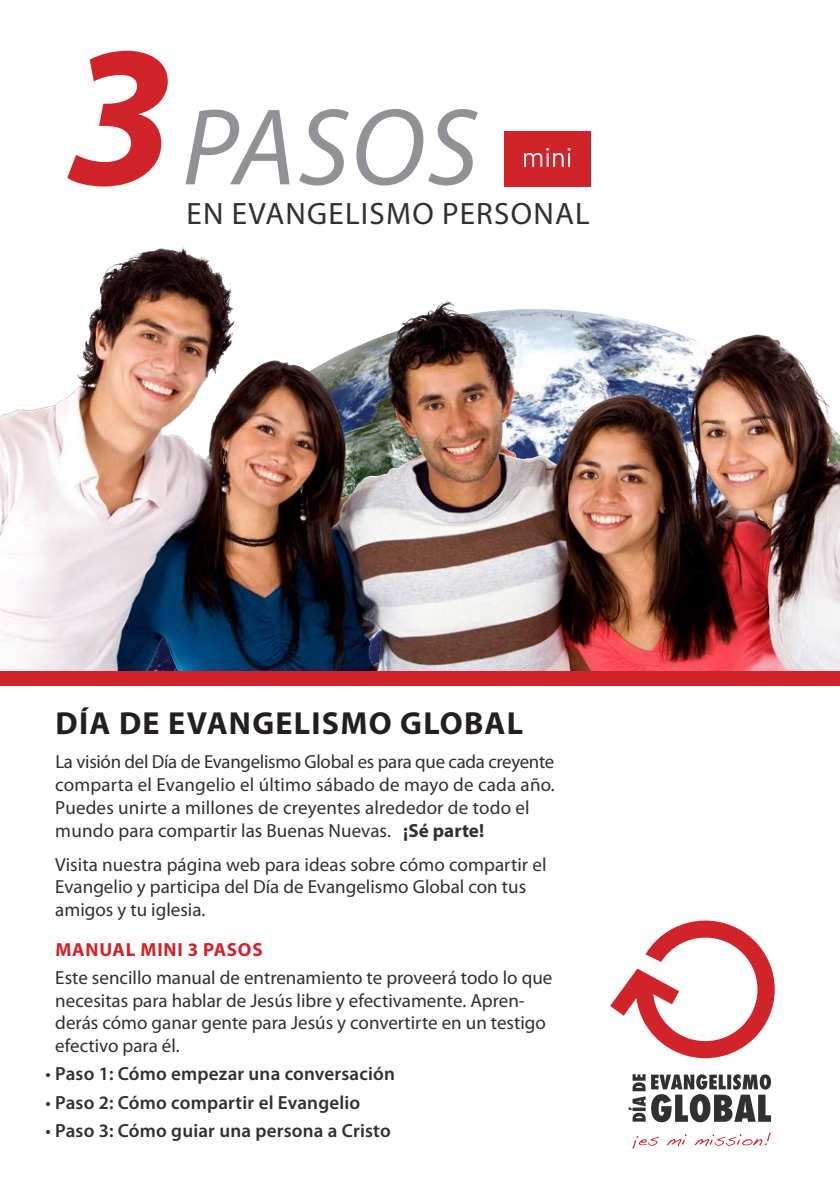
<style>
.page{position:relative;width:840px;height:1191px;background:#fff}
.page>*{position:absolute;margin:0;border:0;box-sizing:border-box;transform-origin:0 0}
.t1{font:italic 110px "Myriad Pro";letter-spacing:.02em;color:#909295}
.head{font:700 32px "Myriad Pro";letter-spacing:.04em;color:#231f20}
.copy{font:31px "Myriad Pro";letter-spacing:.04em;color:#312f30}
.copy-2{font:19px/22.6px "Myriad Pro";color:#312f30}
.bullet{font:600 19px "Myriad Pro";letter-spacing:.01em;color:#312f30}
.copy-3{font:700 19px "Myriad Pro";letter-spacing:.04em;color:#d1232a}
.s1{font-weight:700;font-size:202px;color:#d1232a}
.s2{font-weight:700}
.s3{font-weight:400}
</style>
<div class="page">
<img style="left:0;top:247px;width:839px;height:424px">
<div style="left:0;top:671px;width:839px;height:14px;background:#d1232a"></div>
<div style="left:503px;top:132px;width:87px;height:55px;background:#d1232a"></div>
<svg style="left:524px;top:148px;width:46px;height:19px"></svg>
<svg style="left:632px;top:1132px;width:138px;height:16px"></svg>
<svg style="left:610px;top:920px;width:164px;height:138px"></svg>
<svg style="left:628px;top:1074px;width:142px;height:48px"></svg>
<p class="t1" style="left:66px;top:79px;width:414px"><span class="s1">3</span>PASOS</p>
<p class="copy" style="left:186px;top:194px;width:404px">EN EVANGELISMO PERSONAL</p>
<p class="head" style="left:56px;top:703px;width:469px">DÍA DE EVANGELISMO GLOBAL</p>
<p class="copy-2" style="left:55px;top:750px;width:500px">La visión del Día de Evangelismo Global es para que cada creyente comparta el Evangelio el último sábado de mayo de cada año.<br>Puedes unirte a millones de creyentes alrededor de todo el mundo para compartir las Buenas Nuevas. <span class="s2">¡Sé parte!</span></p>
<p class="copy-2" style="left:55px;top:852px;width:492px">Visita nuestra página web para ideas sobre cómo compartir el<br>Evangelio y participa del Día de Evangelismo Global con tus amigos y tu iglesia.</p>
<p class="copy-3" style="left:55px;top:937px;width:208px">MANUAL MINI 3 PASOS</p>
<p class="copy-2" style="left:55px;top:966px;width:498px">Este sencillo manual de entrenamiento te proveerá todo lo que necesitas para hablar de Jesús libre y efectivamente. Apren&shy;derás cómo ganar gente para Jesús y convertirte en un testigo efectivo para él.</p>
<p class="bullet" style="left:45px;top:1062px;width:351px"><span class="s3">•</span> Paso 1: Cómo empezar una conversación</p>
<p class="bullet" style="left:45px;top:1090px;width:316px"><span class="s3">•</span> Paso 2: Cómo compartir el Evangelio</p>
<p class="bullet" style="left:45px;top:1118px;width:346px"><span class="s3">•</span> Paso 3: Cómo guiar una persona a Cristo</p>
</div>
